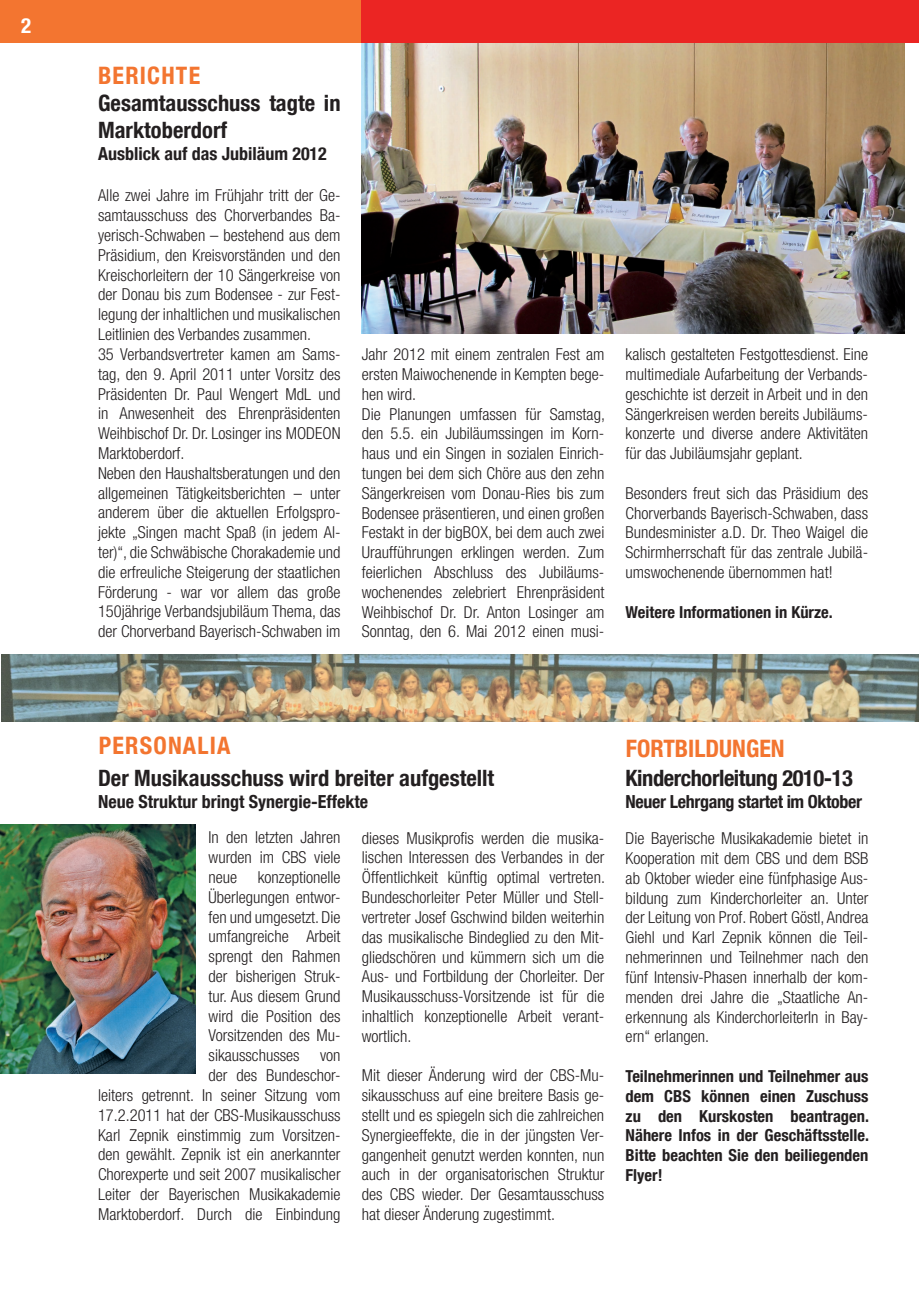
<style>
.page{position:relative;width:919px;height:1289px;background:#fff}
.page>*{position:absolute;margin:0;border:0;box-sizing:border-box;transform-origin:0 0}
.t1{font:700 condensed 24px "Helvetica Neue LT Com";letter-spacing:.05em;color:#f37530}
.t2{font:700 condensed 24px "Helvetica Neue LT Com";color:#f37530}
.t3{font:700 condensed 22.5px/27px "Helvetica Neue LT Com";color:#231f20}
.t4{font:700 condensed 22.5px "Helvetica Neue LT Com";letter-spacing:-.02em;color:#231f20}
.t5{font:700 condensed 21px "Helvetica Neue LT Com";color:#fff}
.t6{font:700 condensed 18px "Helvetica Neue LT Com";color:#231f20}
.t7{font:700 condensed 18px "Helvetica Neue LT Com";letter-spacing:-.02em;color:#231f20}
.t8{font:300 condensed 16.5px/19.8px "Helvetica Neue LT Com";color:#231f20;text-align:justify}
.t9{font:700 condensed 16.5px/19.8px "Helvetica Neue LT Com";color:#231f20;text-align:justify}
</style>
<div class="page">
<div style="left:0;top:0;width:362px;height:43px;background:#f37530"></div>
<div style="left:362px;top:0;width:556px;height:43px;background:#eb2523"></div>
<img style="left:362px;top:43px;width:542px;height:290px">
<img style="left:0;top:825px;width:196px;height:248px">
<img style="left:2px;top:654px;width:916px;height:68px">
<p class="t5" style="left:21px;top:13px;width:12px">2</p>
<h1 class="t1" style="left:98px;top:61px;width:104px">BeriCHte</h1>
<h2 class="t3" style="left:98px;top:90px;width:244px">gesamtausschuss tagte in<br>Marktoberdorf</h2>
<p class="t6" style="left:98px;top:143px;width:230px">Ausblick auf das Jubiläum 2012</p>
<p class="t8" style="left:98px;top:186px;width:244px;text-align:left">Alle zwei Jahre im Frühjahr tritt der Ge&shy;samtausschuss des Chorverbandes Ba&shy;yerisch-Schwaben – bestehend aus dem Präsidium, den Kreisvorständen und den Kreischorleitern der 10 Sängerkreise von der Donau bis zum Bodensee - zur Fest&shy;legung der inhaltlichen und musikalischen Leitlinien des Verbandes zusammen.<br>35 Verbandsvertreter kamen am Sams&shy;tag, den 9. April 2011 unter Vorsitz des Präsidenten Dr. Paul Wengert MdL und in Anwesenheit des Ehrenpräsidenten Weihbischof Dr. Dr. Losinger ins MODEON Marktoberdorf.<br>Neben den Haushaltsberatungen und den allgemeinen Tätigkeitsberichten – unter anderem über die aktuellen Erfolgspro&shy;jekte „Singen macht Spaß (in jedem Al&shy;ter)“, die Schwäbische Chorakademie und die erfreuliche Steigerung der staatlichen Förderung - war vor allem das große 150jährige Verbandsjubiläum Thema, das der Chorverband Bayerisch-Schwaben im</p>
<p class="t8" style="left:362px;top:344px;width:244px;text-align:left">Jahr 2012 mit einem zentralen Fest am ersten Maiwochenende in Kempten bege&shy;hen wird.<br>Die Planungen umfassen für Samstag, den 5.5. ein Jubiläumssingen im Korn&shy;haus und ein Singen in sozialen Einrich&shy;tungen bei dem sich Chöre aus den zehn Sängerkreisen vom Donau-Ries bis zum Bodensee präsentieren, und einen großen Festakt in der bigBOX, bei dem auch zwei Uraufführungen erklingen werden. Zum feierlichen Abschluss des Jubiläums&shy;wochenendes zelebriert Ehrenpräsident Weihbischof Dr. Dr. Anton Losinger am Sonntag, den 6. Mai 2012 einen musi-</p>
<p class="t8" style="left:625px;top:344px;width:244px">kalisch gestalteten Festgottesdienst. Eine multimediale Aufarbeitung der Verbands&shy;geschichte ist derzeit in Arbeit und in den Sängerkreisen werden bereits Jubiläums&shy;konzerte und diverse andere Aktivitäten für das Jubiläumsjahr geplant.</p>
<p class="t8" style="left:625px;top:483px;width:244px">Besonders freut sich das Präsidium des Chorverbands Bayerisch-Schwaben, dass Bundesminister a.D. Dr. Theo Waigel die Schirmherrschaft für das zentrale Jubilä&shy;umswochenende übernommen hat!</p>
<p class="t9" style="left:625px;top:602px;width:208px">Weitere informationen in Kürze.</p>
<h1 class="t1" style="left:99px;top:731px;width:133px">PerSonAliA</h1>
<h1 class="t2" style="left:626px;top:734px;width:160px">FortBildungen</h1>
<h2 class="t3" style="left:98px;top:764px;width:397px">der Musikausschuss wird breiter aufgestellt</h2>
<p class="t6" style="left:98px;top:790px;width:271px">neue Struktur bringt Synergie-effekte</p>
<p class="t8" style="left:98px;top:827px;width:244px;text-align:right">In den letzten Jahren<br>wurden im CBS viele<br>neue konzeptionelle<br>Überlegungen entwor-<br>fen und umgesetzt. Die<br>umfangreiche Arbeit<br>sprengt den Rahmen<br>der bisherigen Struk-<br>tur. Aus diesem Grund<br>wird die Position des<br>Vorsitzenden des Mu-<br>sikausschusses von<br>der des Bundeschor-<br>leiters getrennt. In seiner Sitzung vom<br>17.2.2011 hat der CBS-Musikausschuss<br>Karl Zepnik einstimmig zum Vorsitzen&shy;den gewählt. Zepnik ist ein anerkannter<br>Chorexperte und seit 2007 musikalischer<br>Leiter der Bayerischen Musikakademie<br>Marktoberdorf. Durch die Einbindung</p>
<p class="t8" style="left:362px;top:827px;width:244px">dieses Musikprofis werden die musika&shy;lischen Interessen des Verbandes in der Öffentlichkeit künftig optimal vertreten.<br>Bundeschorleiter Peter Müller und Stell&shy;vertreter Josef Gschwind bilden weiterhin das musikalische Bindeglied zu den Mit&shy;gliedschören und kümmern sich um die Aus- und Fortbildung der Chorleiter. Der Musikausschuss-Vorsitzende ist für die inhaltlich konzeptionelle Arbeit verant&shy;wortlich.</p>
<p class="t8" style="left:362px;top:1065px;width:244px">Mit dieser Änderung wird der CBS-Mu&shy;sikausschuss auf eine breitere Basis ge&shy;stellt und es spiegeln sich die zahlreichen Synergieeffekte, die in der jüngsten Ver&shy;gangenheit genutzt werden konnten, nun auch in der organisatorischen Struktur des CBS wieder. Der Gesamtausschuss hat dieser Änderung zugestimmt.</p>
<h2 class="t4" style="left:625px;top:764px;width:229px">Kinderchorleitung 2010-13</h2>
<p class="t7" style="left:625px;top:790px;width:238px">neuer lehrgang startet im oktober</p>
<p class="t8" style="left:625px;top:828px;width:244px">Die Bayerische Musikakademie bietet in Kooperation mit dem CBS und dem BSB ab Oktober wieder eine fünfphasige Aus&shy;bildung zum Kinderchorleiter an. Unter der Leitung von Prof. Robert Göstl, Andrea Giehl und Karl Zepnik können die Teil&shy;nehmerinnen und Teilnehmer nach den fünf Intensiv-Phasen innerhalb der kom&shy;menden drei Jahre die „Staatliche An&shy;erkennung als KinderchorleiterIn in Bay&shy;ern“ erlangen.</p>
<p class="t9" style="left:625px;top:1066px;width:245px">teilnehmerinnen und teilnehmer aus dem CBS können einen Zuschuss zu den Kurskosten beantragen. nähere infos in der geschäftsstelle.<br>Bitte beachten Sie den beiliegenden Flyer!</p>
</div>
